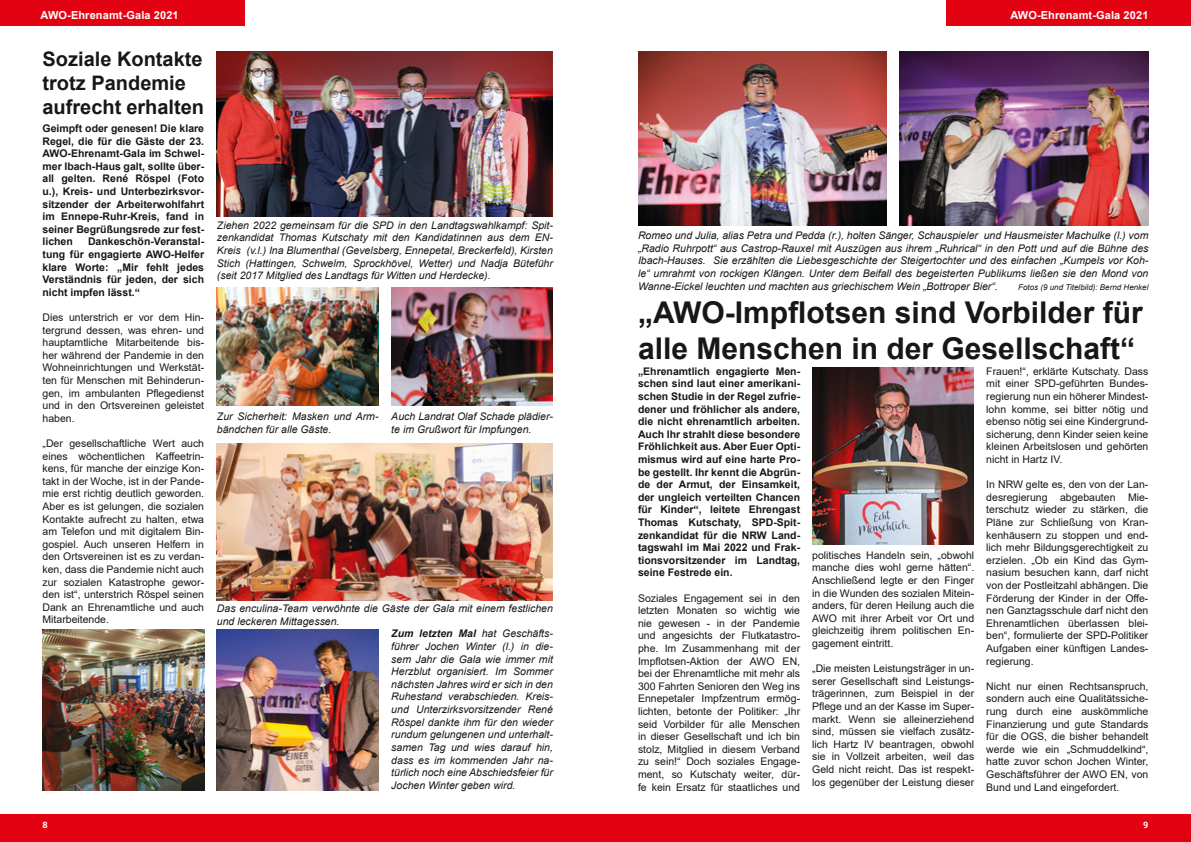
<style>
.page{position:relative;width:1191px;height:842px;background:#fff}
.page>*{position:absolute;margin:0;border:0;box-sizing:border-box;transform-origin:0 0}
.t1{font:700 30px/36px "Arial";color:#181716}
.t2{font:700 20px/24px "Arial";color:#181716}
.t3{font:700 11px "Arial";letter-spacing:.01em;color:#fff}
.t4{font:10.5px/12.6px "Arial";color:#181716;text-align:justify}
.t5{font:italic 10.5px/12.6px "Arial";color:#181716;text-align:justify}
.t6{font:700 10.5px/12.6px "Arial";color:#181716;text-align:justify}
.t7{font:700 9px "AWO Fago Office";color:#fff}
.t8{font:italic 8px "Arial";color:#181716}
.s1{font-weight:700}
</style>
<div class="page">
<div style="left:0;top:814px;width:1191px;height:28px;background:#e30211"></div>
<div style="left:0;top:0;width:245px;height:26px;background:#e30211"></div>
<div style="left:946px;top:0;width:245px;height:26px;background:#e30211"></div>
<img style="left:812px;top:367px;width:161px;height:178px">
<img style="left:43px;top:630px;width:161px;height:161px">
<img style="left:899px;top:51px;width:249px;height:174px">
<img style="left:638px;top:51px;width:249px;height:174px">
<img style="left:217px;top:51px;width:336px;height:166px">
<img style="left:217px;top:630px;width:161px;height:161px">
<img style="left:217px;top:444px;width:336px;height:156px">
<img style="left:217px;top:288px;width:161px;height:117px">
<img style="left:391px;top:288px;width:162px;height:117px">
<p class="t3" style="left:41px;top:8px;width:140px">AWO-Ehrenamt-Gala 2021</p>
<p class="t3" style="left:1010px;top:8px;width:140px">AWO-Ehrenamt-Gala 2021</p>
<h2 class="t2" style="left:43px;top:47px;width:163px">Soziale Kontakte trotz Pandemie aufrecht erhalten</h2>
<p class="t6" style="left:43px;top:122px;width:163px">Geimpft oder genesen! Die klare Regel, die für die Gäste der 23.<br>AWO-Ehrenamt-Gala im Schwel&shy;mer Ibach-Haus galt, sollte über&shy;all gelten. René Röspel (Foto u.), Kreis- und Unterbezirksvor&shy;sitzender der Arbeiterwohlfahrt im Ennepe-Ruhr-Kreis, fand in seiner Begrüßungsrede zur fest&shy;lichen</p>
<p class="t6" style="left:43px;top:235px;width:163px;text-indent:45px">Dankeschön-Veranstal&shy;tung für engagierte AWO-Helfer klare Worte: „Mir fehlt jedes Verständnis für jeden, der sich nicht impfen lässt.“</p>
<p class="t4" style="left:43px;top:311px;width:163px">Dies unterstrich er vor dem Hin&shy;tergrund dessen, was ehren- und hauptamtliche Mitarbeitende bis&shy;her während der Pandemie in den Wohneinrichtungen und Werkstät&shy;ten für Menschen mit Behinderun&shy;gen, im ambulanten Pflegedienst und in den Ortsvereinen geleistet haben.</p>
<p class="t4" style="left:43px;top:437px;width:163px">„Der gesellschaftliche Wert auch eines wöchentlichen Kaffeetrin&shy;kens, für manche der einzige Kon&shy;takt in der Woche, ist in der Pande&shy;mie erst richtig deutlich geworden.<br>Aber es ist gelungen, die sozialen Kontakte aufrecht zu halten, etwa am Telefon und mit digitalem Bin&shy;gospiel. Auch unseren Helfern in den Ortsvereinen ist es zu verdan&shy;ken, dass die Pandemie nicht auch zur sozialen Katastrophe gewor&shy;den ist“, unterstrich Röspel seinen Dank an Ehrenamtliche und auch Mitarbeitende.</p>
<p class="t5" style="left:217px;top:219px;width:337px">Ziehen 2022 gemeinsam für die SPD in den Landtagswahlkampf: Spit&shy;zenkandidat Thomas Kutschaty mit den Kandidatinnen aus dem EN-Kreis (v.l.) Ina Blumenthal (Gevelsberg, Ennepetal, Breckerfeld), Kirsten Stich (Hattingen, Schwelm, Sprockhövel, Wetter) und Nadja Büteführ (seit 2017 Mitglied des Landtags für Witten und Herdecke).</p>
<p class="t5" style="left:217px;top:410px;width:163px">Zur Sicherheit: Masken und Arm&shy;bändchen für alle Gäste.</p>
<p class="t5" style="left:391px;top:410px;width:163px">Auch Landrat Olaf Schade plädier&shy;te im Grußwort für Impfungen.</p>
<p class="t5" style="left:217px;top:602px;width:337px">Das enculina-Team verwöhnte die Gäste der Gala mit einem festlichen und leckeren Mittagessen.</p>
<p class="t5" style="left:391px;top:628px;width:163px"><span class="s1">Zum letzten Mal</span> hat Geschäfts&shy;führer Jochen Winter (l.) in die&shy;sem Jahr die Gala wie immer mit Herzblut organisiert. Im Sommer nächsten Jahres wird er sich in den Ruhestand verabschieden. Kreis&shy;und Unterzirksvorsitzender René Röspel dankte ihm für den wieder rundum gelungenen und unterhalt&shy;samen Tag und wies darauf hin, dass es im kommenden Jahr na&shy;türlich noch eine Abschiedsfeier für Jochen Winter geben wird.</p>
<p class="t5" style="left:638px;top:229px;width:512px">Romeo und Julia, alias Petra und Pedda (r.), holten Sänger, Schauspieler und Hausmeister Machulke (l.) vom „Radio Ruhrpott“ aus Castrop-Rauxel mit Auszügen aus ihrem „Ruhrical“ in den Pott und auf die Bühne des Ibach-Hauses. Sie erzählten die Liebesgeschichte der Steigertochter und des einfachen „Kumpels vor Koh&shy;le“ umrahmt von rockigen Klängen. Unter dem Beifall des begeisterten Publikums ließen sie den Mond von Wanne-Eickel leuchten und machten aus griechischem Wein „Bottroper Bier“.</p>
<p class="t8" style="left:1018px;top:282px;width:132px">Fotos (9 und Titelbild): Bernd Henkel</p>
<h1 class="t1" style="left:638px;top:295px;width:506px">„AWO-Impflotsen sind Vorbilder für alle Menschen in der Gesellschaft“</h1>
<p class="t6" style="left:638px;top:365px;width:164px">„Ehrenamtlich engagierte Men&shy;schen sind laut einer amerikani&shy;schen Studie in der Regel zufrie&shy;dener und fröhlicher als andere, die nicht ehrenamtlich arbeiten.<br>Auch Ihr strahlt diese besondere Fröhlichkeit aus. Aber Euer Opti&shy;mismus wird auf eine harte Pro&shy;be gestellt. Ihr kennt die Abgrün&shy;de der Armut, der Einsamkeit, der ungleich verteilten Chancen für Kinder“, leitete Ehrengast Thomas Kutschaty, SPD-Spit&shy;zenkandidat für die NRW Land&shy;tagswahl im Mai 2022 und Frak&shy;tionsvorsitzender im Landtag, seine Festrede ein.</p>
<p class="t4" style="left:638px;top:591px;width:164px">Soziales Engagement sei in den letzten Monaten so wichtig wie nie gewesen - in der Pandemie und angesichts der Flutkatastro&shy;phe. Im Zusammenhang mit der Impflotsen-Aktion der AWO EN, bei der Ehrenamtliche mit mehr als 300 Fahrten Senioren den Weg ins Ennepetaler Impfzentrum ermög&shy;lichten, betonte der Politiker: „Ihr seid Vorbilder für alle Menschen in dieser Gesellschaft und ich bin stolz, Mitglied in diesem Verband zu sein!“ Doch soziales Engage&shy;ment, so Kutschaty weiter, dür&shy;fe kein Ersatz für staatliches und</p>
<p class="t4" style="left:812px;top:549px;width:164px">politisches Handeln sein, „obwohl manche dies wohl gerne hätten“.<br>Anschließend legte er den Finger in die Wunden des sozialen Mitein&shy;anders, für deren Heilung auch die AWO mit ihrer Arbeit vor Ort und gleichzeitig ihrem politischen En&shy;gagement eintritt.</p>
<p class="t4" style="left:812px;top:662px;width:164px">„Die meisten Leistungsträger in un&shy;serer Gesellschaft sind Leistungs&shy;trägerinnen, zum Beispiel in der Pflege und an der Kasse im Super&shy;markt. Wenn sie alleinerziehend sind, müssen sie vielfach zusätz&shy;lich Hartz IV beantragen, obwohl sie in Vollzeit arbeiten, weil das Geld nicht reicht. Das ist respekt&shy;los gegenüber der Leistung dieser</p>
<p class="t4" style="left:986px;top:365px;width:164px">Frauen!“, erklärte Kutschaty. Dass mit einer SPD-geführten Bundes&shy;regierung nun ein höherer Mindest&shy;lohn komme, sei bitter nötig und ebenso nötig sei eine Kindergrund&shy;sicherung, denn Kinder seien keine kleinen Arbeitslosen und gehörten nicht in Hartz IV.</p>
<p class="t4" style="left:986px;top:478px;width:164px">In NRW gelte es, den von der Lan&shy;desregierung abgebauten Mie&shy;terschutz wieder zu stärken, die Pläne zur Schließung von Kran&shy;kenhäusern zu stoppen und end&shy;lich mehr Bildungsgerechtigkeit zu erzielen. „Ob ein Kind das Gym&shy;nasium besuchen kann, darf nicht von der Postleitzahl abhängen. Die Förderung der Kinder in der Offe&shy;nen Ganztagsschule darf nicht den Ehrenamtlichen überlassen blei&shy;ben“, formulierte der SPD-Politiker Aufgaben einer künftigen Landes&shy;regierung.</p>
<p class="t4" style="left:986px;top:680px;width:164px">Nicht nur einen Rechtsanspruch, sondern auch eine Qualitätssiche&shy;rung durch eine auskömmliche Finanzierung und gute Standards für die OGS, die bisher behandelt werde wie ein „Schmuddelkind“, hatte zuvor schon Jochen Winter, Geschäftsführer der AWO EN, von Bund und Land eingefordert.</p>
<p class="t7" style="left:43px;top:819px;width:7px">8</p>
<p class="t7" style="left:1143px;top:819px;width:7px">9</p>
</div>
